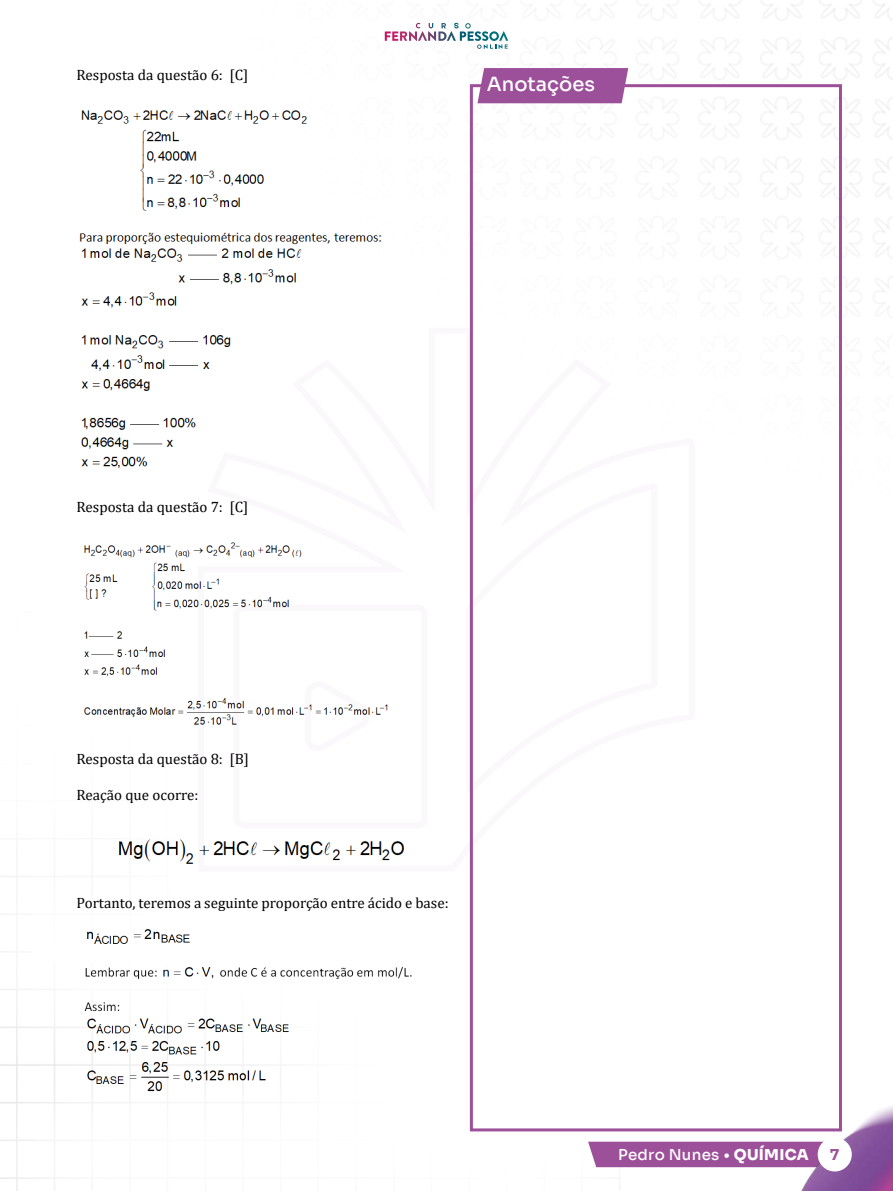
<style>
.page{position:relative;width:893px;height:1191px;background:#fff}
.page>*{position:absolute;margin:0;border:0;box-sizing:border-box;transform-origin:0 0}
.t1{font:500 19.5px "Sora";color:#fff}
.t2{font:15px "Cambria";color:#000}
.t3{font:500 15px "Sora";letter-spacing:.02em;color:#fff}
.t4{font:15px "Sora";color:#9d509a}
.s1{font-family:"Cambria";font-weight:700}
.s2{font-weight:400}
</style>
<div class="page">
<svg style="left:409px;top:23px;width:99px;height:26px"></svg>
<div style="left:588px;top:1141px;width:174px;height:26px;background:#9d509a"></div>
<img style="left:762px;top:1106px;width:131px;height:85px">
<div style="left:821px;top:1140px;width:28px;height:28px;background:#fff;border-radius:50%"></div>
<div style="left:818px;top:1137px;width:34px;height:34px;border:6px solid #fff;border-radius:50%"></div>
<img style="left:79px;top:110px;width:303px;height:359px">
<img style="left:84px;top:542px;width:304px;height:183px">
<img style="left:118px;top:839px;width:286px;height:25px">
<img style="left:77px;top:929px;width:335px;height:170px">
<div style="left:470px;top:84px;width:372px;height:1047px;border:3px solid #9d509a"></div>
<div style="left:477px;top:68px;width:151px;height:35px;background:#9d509a"></div>
<p class="t2" style="left:77px;top:66px;width:173px">Resposta da questão 6: [C]</p>
<h1 class="t1" style="left:487px;top:68px;width:110px">Anotações</h1>
<p class="t2" style="left:77px;top:498px;width:173px">Resposta da questão 7: [C]</p>
<p class="t2" style="left:77px;top:750px;width:174px">Resposta da questão 8: [B]</p>
<p class="t2" style="left:77px;top:786px;width:124px">Reação que ocorre:</p>
<p class="t2" style="left:77px;top:894px;width:374px">Portanto, teremos a seguinte proporção entre ácido e base:</p>
<p class="t3" style="left:618px;top:1142px;width:192px">Pedro Nunes <span class="s1">•</span> <span class="s2">QUÍMICA</span></p>
<p class="t4" style="left:830px;top:1142px;width:11px">7</p>
</div>
